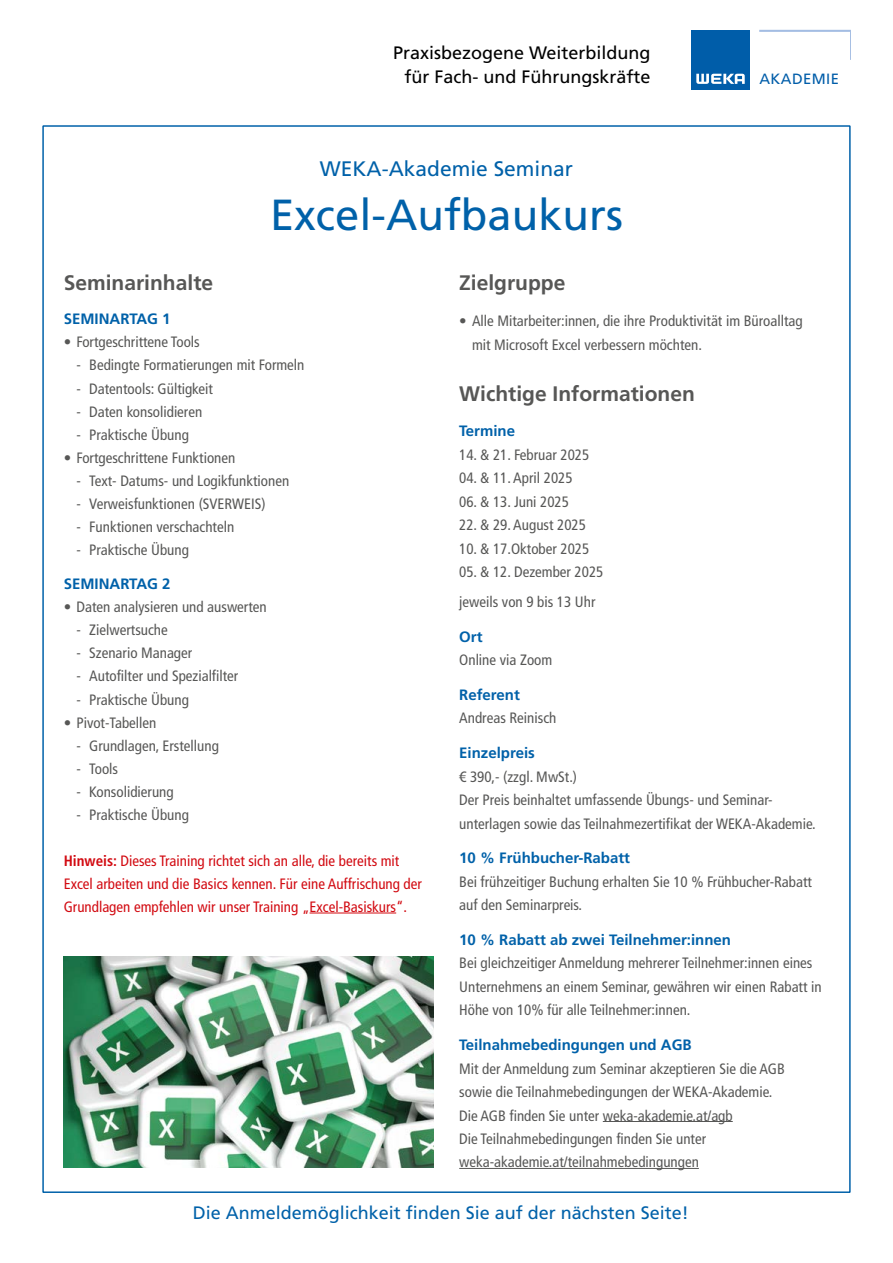
<style>
.page{position:relative;width:893px;height:1263px;background:#fff}
.page>*{position:absolute;margin:0;border:0;box-sizing:border-box;transform-origin:0 0}
.t1{font:43.5px "Frutiger LT Std";color:#0061a9}
.t2{font:700 21px "Frutiger LT Com";color:#575756}
.t3{font:21px "Frutiger LT Std";color:#0061a9}
.t4{font:18px/24px "Frutiger LT Com";color:#000;text-align:right}
.t5{font:18px "Frutiger LT Com";color:#0061a9}
.t6{font:condensed 15px/23.4px "Frutiger LT Com";color:#575756}
.t7{font:condensed 15px/23.1px "Frutiger LT Com";color:#d20a11}
.t8{font:700 15px "Frutiger LT Com";color:#0061a9}
.t9{font:14.85px "Frutiger LT Std";letter-spacing:.025em;color:#005da9}
.s1{font-weight:700}
</style>
<div class="page">
<div style="left:42px;top:125px;width:809px;height:1068px;background:#fff;border:2px solid #0061a9"></div>
<hr style="left:310px;top:913px;width:86px;height:1px;background:#d20a11">
<hr style="left:603px;top:1121px;width:130px;height:1px;background:#575756">
<hr style="left:459px;top:1168px;width:240px;height:1px;background:#575756">
<div style="left:691px;top:30px;width:59px;height:59px;background:#005da9"></div>
<svg style="left:696px;top:74px;width:49px;height:10px"></svg>
<hr style="left:850px;top:30px;width:1px;height:30px;background:#a4bde3">
<hr style="left:760px;top:30px;width:90px;height:2px;background:#a4bde3">
<img style="left:64px;top:957px;width:370px;height:210px">
<p class="t4" style="left:393px;top:41px;width:259px">Praxisbezogene Weiterbildung für Fach- und Führungskräfte</p>
<h2 class="t3" style="left:320px;top:156px;width:255px">WEKA-Akademie Seminar</h2>
<h1 class="t1" style="left:270px;top:189px;width:354px">Excel-Aufbaukurs</h1>
<p class="t9" style="left:759px;top:70px;width:81px">AKADEMIE</p>
<h2 class="t2" style="left:64px;top:270px;width:151px">Seminarinhalte</h2>
<p class="t8" style="left:64px;top:310px;width:108px">SEMINARTAG 1</p>
<p class="t6" style="left:64px;top:331px;width:138px">• Fortgeschrittene Tools</p>
<p class="t6" style="left:77px;top:354px;width:229px">- Bedingte Formatierungen mit Formeln</p>
<p class="t6" style="left:77px;top:377px;width:138px">- Datentools: Gültigkeit</p>
<p class="t6" style="left:77px;top:400px;width:127px">- Daten konsolidieren</p>
<p class="t6" style="left:77px;top:423px;width:114px">- Praktische Übung</p>
<p class="t6" style="left:64px;top:446px;width:173px">• Fortgeschrittene Funktionen</p>
<p class="t6" style="left:77px;top:469px;width:214px">- Text- Datums- und Logikfunktionen</p>
<p class="t6" style="left:77px;top:492px;width:191px">- Verweisfunktionen (SVERWEIS)</p>
<p class="t6" style="left:77px;top:515px;width:159px">- Funktionen verschachteln</p>
<p class="t6" style="left:77px;top:538px;width:114px">- Praktische Übung</p>
<p class="t8" style="left:64px;top:575px;width:108px">SEMINARTAG 2</p>
<p class="t6" style="left:64px;top:595px;width:204px">• Daten analysieren und auswerten</p>
<p class="t6" style="left:76px;top:618px;width:93px">- Zielwertsuche</p>
<p class="t6" style="left:76px;top:642px;width:117px">- Szenario Manager</p>
<p class="t6" style="left:76px;top:665px;width:163px">- Autofilter und Spezialfilter</p>
<p class="t6" style="left:76px;top:688px;width:114px">- Praktische Übung</p>
<p class="t6" style="left:64px;top:711px;width:94px">• Pivot-Tabellen</p>
<p class="t6" style="left:76px;top:734px;width:144px">- Grundlagen, Erstellung</p>
<p class="t6" style="left:76px;top:757px;width:43px">- Tools</p>
<p class="t6" style="left:76px;top:780px;width:99px">- Konsolidierung</p>
<p class="t6" style="left:76px;top:803px;width:114px">- Praktische Übung</p>
<p class="t7" style="left:64px;top:849px;width:360px"><span class="s1">Hinweis:</span> Dieses Training richtet sich an alle, die bereits mit<br>Excel arbeiten und die Basics kennen. Für eine Auffrischung der<br>Grundlagen empfehlen wir unser Training „Excel-Basiskurs“.</p>
<h2 class="t2" style="left:459px;top:270px;width:108px">Zielgruppe</h2>
<p class="t6" style="left:472px;top:309px;width:332px;text-indent:-13px">• Alle Mitarbeiter:innen, die ihre Produktivität im Büroalltag mit Microsoft Excel verbessern möchten.</p>
<h2 class="t2" style="left:459px;top:382px;width:237px">Wichtige Informationen</h2>
<p class="t8" style="left:459px;top:422px;width:57px">Termine</p>
<p class="t6" style="left:459px;top:443px;width:132px">14. &amp; 21. Februar 2025</p>
<p class="t6" style="left:459px;top:466px;width:115px">04. &amp; 11. April 2025</p>
<p class="t6" style="left:459px;top:490px;width:111px">06. &amp; 13. Juni 2025</p>
<p class="t6" style="left:459px;top:513px;width:128px">22. &amp; 29. August 2025</p>
<p class="t6" style="left:459px;top:537px;width:132px">10. &amp; 17.Oktober 2025</p>
<p class="t6" style="left:459px;top:557px;width:146px;line-height:29.8px">05. &amp; 12. Dezember 2025 jeweils von 9 bis 13 Uhr</p>
<p class="t8" style="left:459px;top:628px;width:25px">Ort</p>
<p class="t6" style="left:459px;top:648px;width:95px">Online via Zoom</p>
<p class="t8" style="left:459px;top:686px;width:62px">Referent</p>
<p class="t6" style="left:459px;top:706px;width:99px">Andreas Reinisch</p>
<p class="t8" style="left:459px;top:744px;width:77px">Einzelpreis</p>
<p class="t6" style="left:459px;top:765px;width:358px">€ 390,- (zzgl. MwSt.)<br>Der Preis beinhaltet umfassende Übungs- und Seminar&shy;unterlagen sowie das Teilnahmezertifikat der WEKA-Akademie.</p>
<p class="t8" style="left:459px;top:849px;width:172px">10 % Frühbucher-Rabatt</p>
<p class="t6" style="left:459px;top:870px;width:354px">Bei frühzeitiger Buchung erhalten Sie 10 % Frühbucher-Rabatt auf den Seminarpreis.</p>
<p class="t8" style="left:459px;top:931px;width:273px">10 % Rabatt ab zwei Teilnehmer:innen</p>
<p class="t6" style="left:459px;top:951px;width:364px">Bei gleichzeitiger Anmeldung mehrerer Teilnehmer:innen eines<br>Unternehmens an einem Seminar, gewähren wir einen Rabatt in<br>Höhe von 10% für alle Teilnehmer:innen.</p>
<p class="t8" style="left:459px;top:1036px;width:234px">Teilnahmebedingungen und AGB</p>
<p class="t6" style="left:459px;top:1057px;width:327px">Mit der Anmeldung zum Seminar akzeptieren Sie die AGB sowie die Teilnahmebedingungen der WEKA-Akademie.<br>Die AGB finden Sie unter weka-akademie.at/agb<br>Die Teilnahmebedingungen finden Sie unter weka-akademie.at/teilnahmebedingungen</p>
<p class="t5" style="left:193px;top:1202px;width:498px">Die Anmeldemöglichkeit finden Sie auf der nächsten Seite!</p>
</div>
